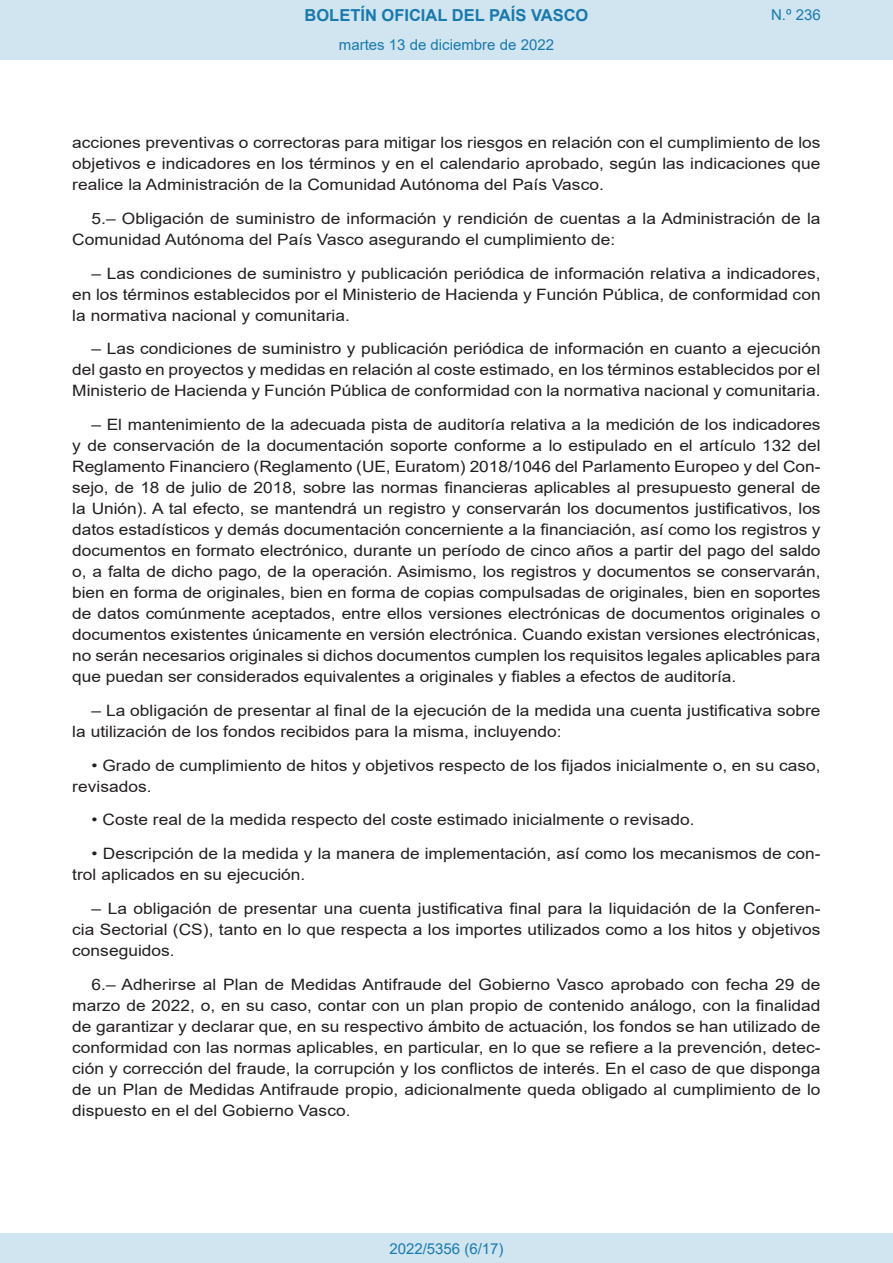
<style>
.page{position:relative;width:893px;height:1263px;background:#fff}
.page>*{position:absolute;margin:0;border:0;box-sizing:border-box;transform-origin:0 0}
.t1{font:700 16.5px "Arial";color:#1879ad}
.BOPVDetalle{font:15.6px/21px "Arial";color:#231f20;text-align:justify;scale:1.11 1}
.Paginacion_Centro{font:15px "Arial";color:#1879ad}
</style>
<div class="page">
<div style="left:0;top:0;width:893px;height:60px;background:#d0e5f0"></div>
<div style="left:0;top:1233px;width:893px;height:30px;background:#d0e5f0"></div>
<p class="t1" style="left:305px;top:3px;width:285px">BOLETÍN OFICIAL DEL PAÍS VASCO</p>
<p class="Paginacion_Centro" style="left:339px;top:35px;width:217px">martes 13 de diciembre de 2022</p>
<p class="Paginacion_Centro" style="left:771px;top:5px;width:51px">N.º 236</p>
<p class="BOPVDetalle" style="left:72px;top:132px;width:676px">acciones preventivas o correctoras para mitigar los riesgos en relación con el cumplimiento de los objetivos e indicadores en los términos y en el calendario aprobado, según las indicaciones que realice la Administración de la Comunidad Autónoma del País Vasco.</p>
<p class="BOPVDetalle" style="left:72px;top:208px;width:676px;text-indent:19px">5.– Obligación de suministro de información y rendición de cuentas a la Administración de la<br>Comunidad Autónoma del País Vasco asegurando el cumplimiento de:</p>
<p class="BOPVDetalle" style="left:72px;top:263px;width:676px;text-indent:19px">– Las condiciones de suministro y publicación periódica de información relativa a indicadores, en los términos establecidos por el Ministerio de Hacienda y Función Pública, de conformidad con la normativa nacional y comunitaria.</p>
<p class="BOPVDetalle" style="left:72px;top:338px;width:676px;text-indent:19px">– Las condiciones de suministro y publicación periódica de información en cuanto a ejecución del gasto en proyectos y medidas en relación al coste estimado, en los términos establecidos por el Ministerio de Hacienda y Función Pública de conformidad con la normativa nacional y comunitaria.</p>
<p class="BOPVDetalle" style="left:72px;top:414px;width:676px;text-indent:19px">– El mantenimiento de la adecuada pista de auditoría relativa a la medición de los indicadores y de conservación de la documentación soporte conforme a lo estipulado en el artículo 132 del Reglamento Financiero (Reglamento (UE, Euratom) 2018/1046 del Parlamento Europeo y del Con&shy;sejo, de 18 de julio de 2018, sobre las normas financieras aplicables al presupuesto general de la Unión). A tal efecto, se mantendrá un registro y conservarán los documentos justificativos, los datos estadísticos y demás documentación concerniente a la financiación, así como los registros y documentos en formato electrónico, durante un período de cinco años a partir del pago del saldo o, a falta de dicho pago, de la operación. Asimismo, los registros y documentos se conservarán, bien en forma de originales, bien en forma de copias compulsadas de originales, bien en soportes de datos comúnmente aceptados, entre ellos versiones electrónicas de documentos originales o documentos existentes únicamente en versión electrónica. Cuando existan versiones electrónicas, no serán necesarios originales si dichos documentos cumplen los requisitos legales aplicables para que puedan ser considerados equivalentes a originales y fiables a efectos de auditoría.</p>
<p class="BOPVDetalle" style="left:72px;top:700px;width:676px;text-indent:19px">– La obligación de presentar al final de la ejecución de la medida una cuenta justificativa sobre la utilización de los fondos recibidos para la misma, incluyendo:</p>
<p class="BOPVDetalle" style="left:72px;top:755px;width:676px;text-indent:19px">• Grado de cumplimiento de hitos y objetivos respecto de los fijados inicialmente o, en su caso, revisados.</p>
<p class="BOPVDetalle" style="left:92px;top:809px;width:545px">• Coste real de la medida respecto del coste estimado inicialmente o revisado.</p>
<p class="BOPVDetalle" style="left:72px;top:843px;width:676px;text-indent:19px">• Descripción de la medida y la manera de implementación, así como los mecanismos de con&shy;trol aplicados en su ejecución.</p>
<p class="BOPVDetalle" style="left:72px;top:898px;width:676px;text-indent:19px">– La obligación de presentar una cuenta justificativa final para la liquidación de la Conferen&shy;cia Sectorial (CS), tanto en lo que respecta a los importes utilizados como a los hitos y objetivos conseguidos.</p>
<p class="BOPVDetalle" style="left:72px;top:974px;width:676px;text-indent:19px">6.– Adherirse al Plan de Medidas Antifraude del Gobierno Vasco aprobado con fecha 29 de marzo de 2022, o, en su caso, contar con un plan propio de contenido análogo, con la finalidad de garantizar y declarar que, en su respectivo ámbito de actuación, los fondos se han utilizado de conformidad con las normas aplicables, en particular, en lo que se refiere a la prevención, detec&shy;ción y corrección del fraude, la corrupción y los conflictos de interés. En el caso de que disponga de un Plan de Medidas Antifraude propio, adicionalmente queda obligado al cumplimiento de lo dispuesto en el del Gobierno Vasco.</p>
<p class="Paginacion_Centro" style="left:389px;top:1238px;width:116px">2022/5356 (6/17)</p>
</div>
